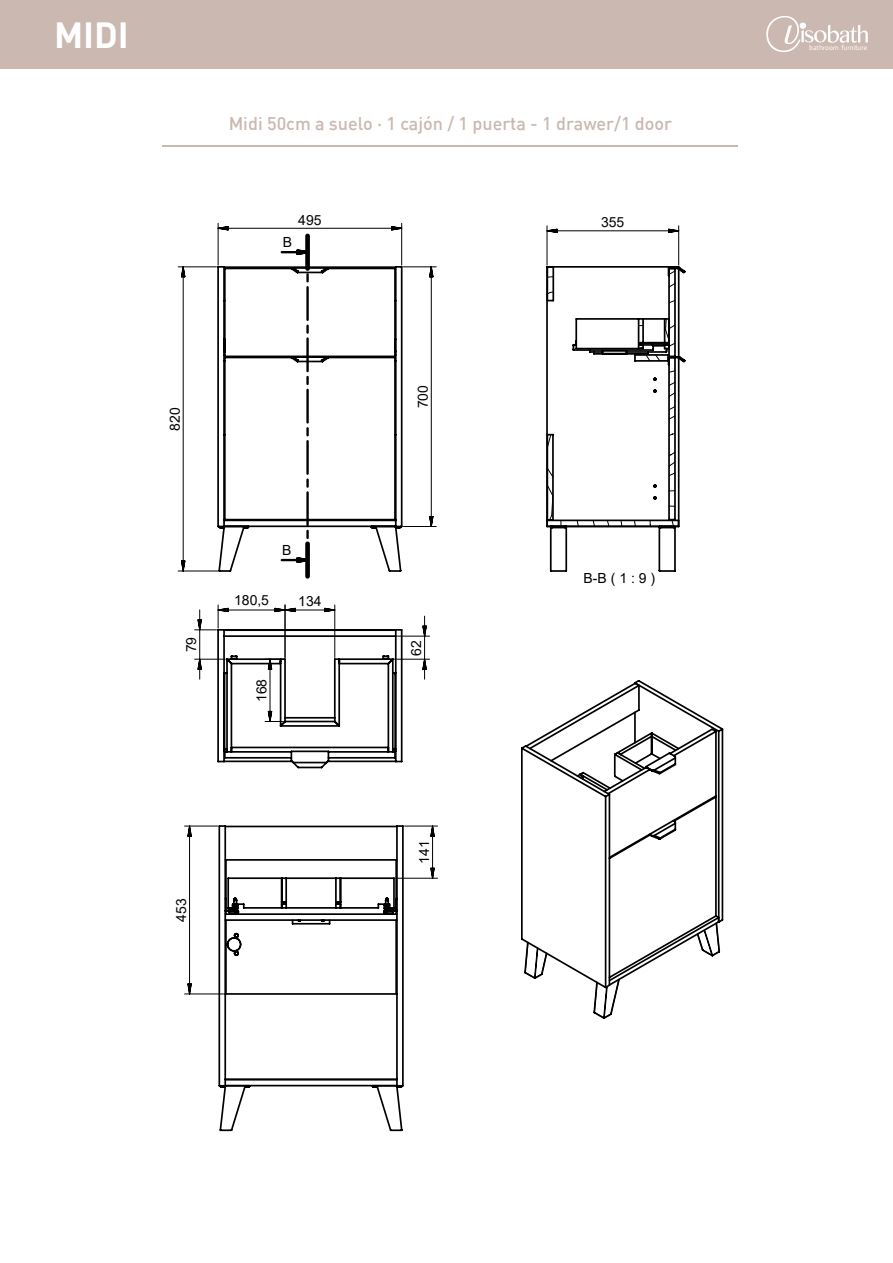
<style>
.page{position:relative;width:893px;height:1263px;background:#fff}
.page>*{position:absolute;margin:0;border:0;box-sizing:border-box;transform-origin:0 0}
.t1{font:700 36px "DIN Pro";color:#fff}
.t2{font:500 18px "DIN";color:#cbb8b1}
.t3{font:13.95px "Arial";color:#000}
.t4{font:7.2px "Corbel";letter-spacing:-.01em;color:#fff}
</style>
<div class="page">
<hr style="left:163px;top:145px;width:575px;height:1px;background:#cbb8b1">
<div style="left:0;top:0;width:893px;height:68px;background:#cbb8b1"></div>
<svg style="left:217px;top:576px;width:186px;height:187px"></svg>
<svg style="left:218px;top:727px;width:186px;height:405px"></svg>
<svg style="left:521px;top:704px;width:203px;height:241px"></svg>
<svg style="left:695px;top:921px;width:26px;height:36px"></svg>
<svg style="left:524px;top:680px;width:157px;height:339px"></svg>
<svg style="left:177px;top:222px;width:260px;height:354px"></svg>
<svg style="left:546px;top:225px;width:140px;height:347px"></svg>
<svg style="left:194px;top:604px;width:146px;height:123px"></svg>
<svg style="left:394px;top:615px;width:36px;height:65px"></svg>
<svg style="left:395px;top:821px;width:43px;height:62px"></svg>
<svg style="left:184px;top:821px;width:61px;height:178px"></svg>
<svg style="left:766px;top:16px;width:102px;height:36px"></svg>
<div style="left:799px;top:22px;width:7px;height:7px;background:#fff;border-radius:50%"></div>
<p class="t1" style="left:54px;top:10px;width:76px">MIDI</p>
<p class="t2" style="left:229px;top:112px;width:445px">Midi 50cm a suelo · 1 cajón / 1 puerta - 1 drawer/1 door</p>
<p class="t3" style="left:298px;top:210px;width:25px">495</p>
<p class="t3" style="left:601px;top:213px;width:25px">355</p>
<p class="t3" style="left:283px;top:232px;width:11px">B</p>
<p class="t3" style="left:165px;top:430px;width:25px;rotate:-90deg">820</p>
<p class="t3" style="left:282px;top:540px;width:11px">B</p>
<p class="t3" style="left:234px;top:590px;width:36px">180,5</p>
<p class="t3" style="left:298px;top:592px;width:25px">134</p>
<p class="t3" style="left:413px;top:408px;width:25px;rotate:-90deg">700</p>
<p class="t3" style="left:182px;top:652px;width:17px;rotate:-90deg">79</p>
<p class="t3" style="left:407px;top:655px;width:17px;rotate:-90deg">62</p>
<p class="t3" style="left:252px;top:702px;width:25px;rotate:-90deg">168</p>
<p class="t3" style="left:584px;top:569px;width:73px">B-B ( 1 : 9 )</p>
<p class="t3" style="left:172px;top:922px;width:25px;rotate:-90deg">453</p>
<p class="t3" style="left:415px;top:864px;width:25px;rotate:-90deg">141</p>
<p class="t4" style="left:809px;top:44px;width:60px">bathroom furniture</p>
</div>
